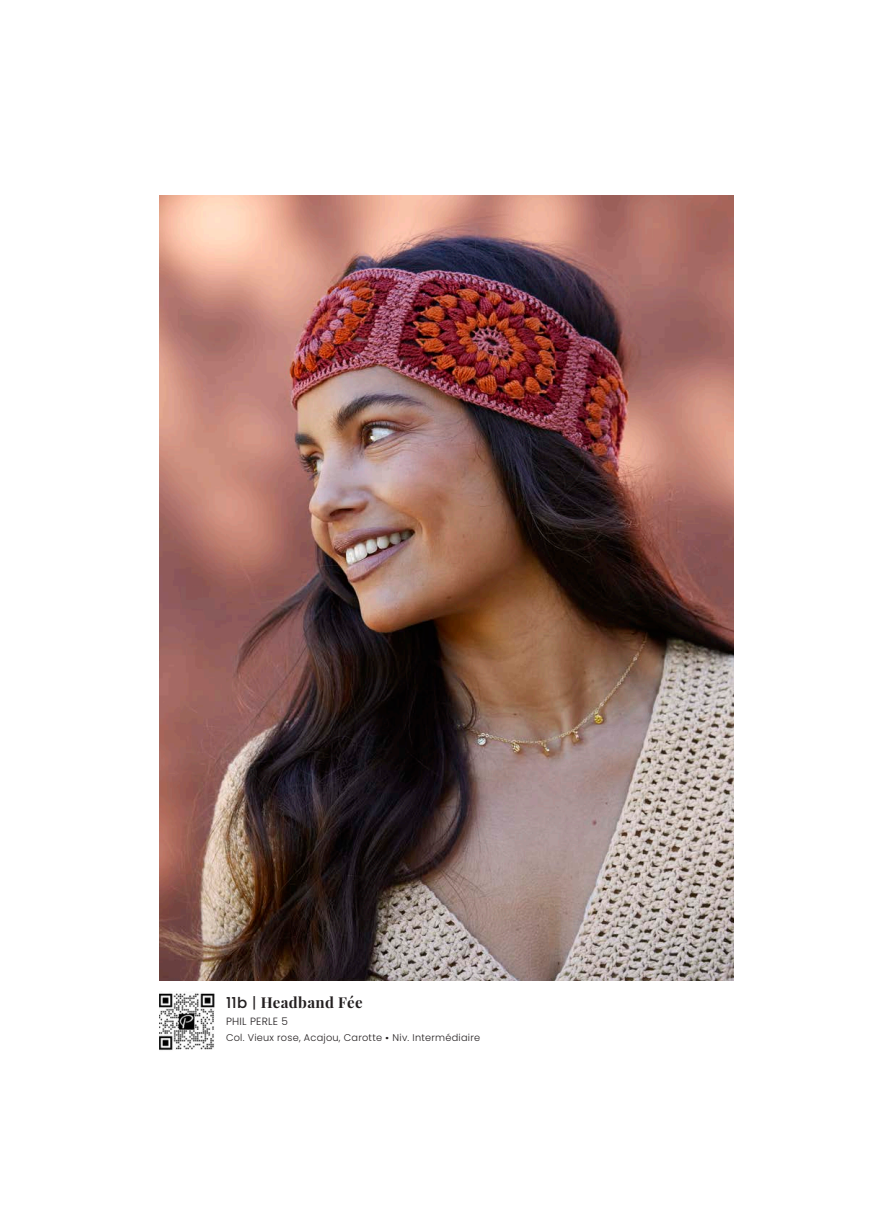
<style>
.page{position:relative;width:893px;height:1212px;background:#fff}
.page>*{position:absolute;margin:0;border:0;box-sizing:border-box;transform-origin:0 0}
.t1{font:700 15px "Playfair Display";letter-spacing:.025em;color:#231f20}
.t2{font:300 10.5px "Poppins";letter-spacing:.025em;color:#231f20}
.t3{font:300 9.75px "Poppins";letter-spacing:.025em;color:#231f20}
.s1{font-family:"Poppins";font-weight:500}
.s2{font-family:"Poppins";font-weight:400}
</style>
<div class="page">
<img style="left:159px;top:196px;width:575px;height:785px">
<img style="left:159px;top:993px;width:55px;height:58px">
<p class="t1" style="left:226px;top:993px;width:138px"><span class="s1">11b</span> <span class="s2">|</span> Headband Fée</p>
<p class="t2" style="left:226px;top:1015px;width:64px">PHIL PERLE 5</p>
<p class="t3" style="left:226px;top:1032px;width:256px">Col. Vieux rose, Acajou, Carotte <sup>.</sup> Niv. Intermédiaire</p>
</div>
